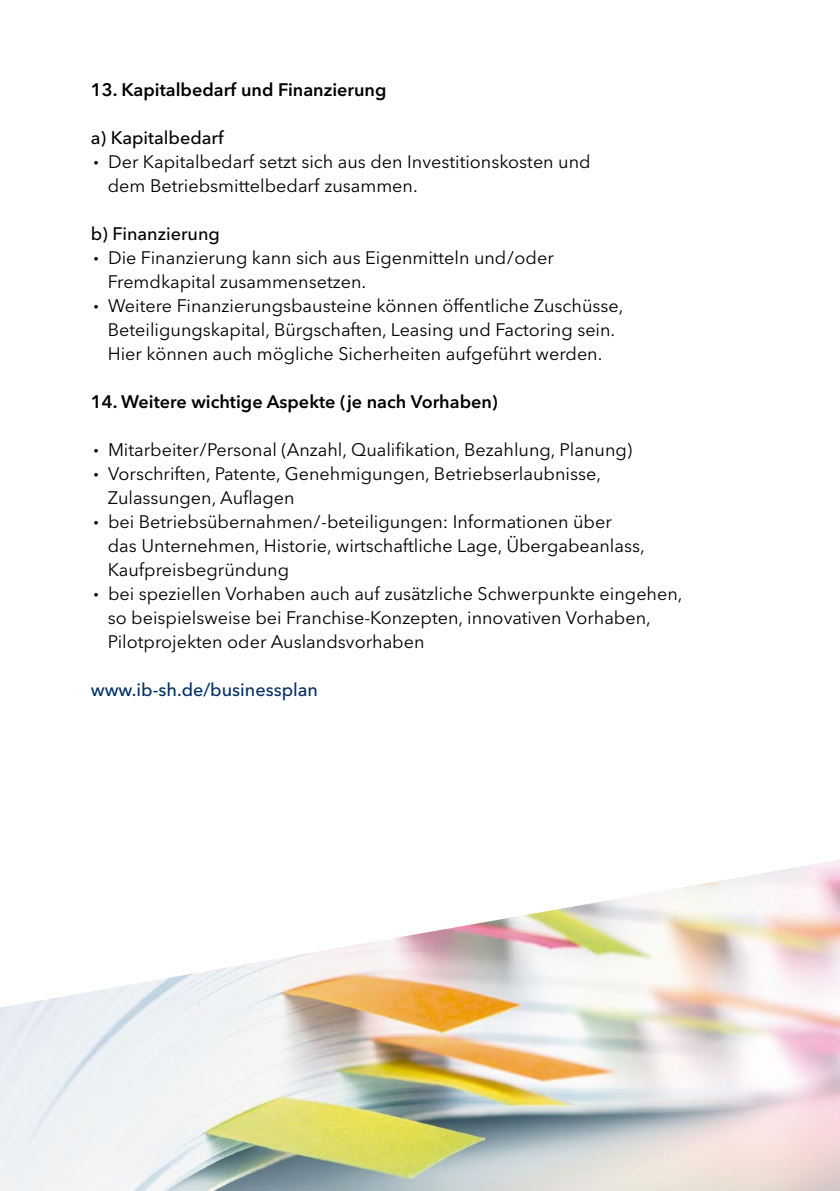
<style>
.page{position:relative;width:840px;height:1191px;background:#fff}
.page>*{position:absolute;margin:0;border:0;box-sizing:border-box;transform-origin:0 0}
.t1{font:18px "Avenir Next LT Pro";color:#000}
.t2{font:600 18px "Avenir Next LT Pro";color:#000}
.t3{font:500 18px "Avenir Next LT Pro";color:#000}
.t4{font:500 18px "Avenir Next LT Pro";color:#002e63}
.s1{font-weight:700}
</style>
<div class="page">
<img style="left:0;top:860px;width:839px;height:331px">
<p class="t2" style="left:91px;top:79px;width:297px">13. Kapitalbedarf und Finanzierung</p>
<p class="t3" style="left:91px;top:127px;width:134px">a) Kapitalbedarf</p>
<p class="t1" style="left:94px;top:151px;width:498px"><span class="s1">·</span> Der Kapitalbedarf setzt sich aus den Investitionskosten und</p>
<p class="t1" style="left:108px;top:175px;width:311px">dem Betriebsmittelbedarf zusammen.</p>
<p class="t3" style="left:91px;top:223px;width:131px">b) Finanzierung</p>
<p class="t1" style="left:94px;top:247px;width:461px"><span class="s1">·</span> Die Finanzierung kann sich aus Eigenmitteln und/oder</p>
<p class="t1" style="left:108px;top:271px;width:260px">Fremdkapital zusammensetzen.</p>
<p class="t1" style="left:94px;top:295px;width:531px"><span class="s1">·</span> Weitere Finanzierungsbausteine können öffentliche Zuschüsse,</p>
<p class="t1" style="left:108px;top:319px;width:508px">Beteiligungskapital, Bürgschaften, Leasing und Factoring sein.</p>
<p class="t1" style="left:108px;top:343px;width:496px">Hier können auch mögliche Sicherheiten aufgeführt werden.</p>
<p class="t2" style="left:91px;top:391px;width:408px">14. Weitere wichtige Aspekte (je nach Vorhaben)</p>
<p class="t1" style="left:93px;top:439px;width:540px"><span class="s1">·</span> Mitarbeiter/Personal (Anzahl, Qualifikation, Bezahlung, Planung)</p>
<p class="t1" style="left:94px;top:463px;width:508px"><span class="s1">·</span> Vorschriften, Patente, Genehmigungen, Betriebserlaubnisse,</p>
<p class="t1" style="left:108px;top:487px;width:188px">Zulassungen, Auflagen</p>
<p class="t1" style="left:94px;top:511px;width:519px"><span class="s1">·</span> bei Betriebsübernahmen/-beteiligungen: Informationen über</p>
<p class="t1" style="left:108px;top:535px;width:538px">das Unternehmen, Historie, wirtschaftliche Lage, Übergabeanlass,</p>
<p class="t1" style="left:108px;top:559px;width:183px">Kaufpreisbegründung</p>
<p class="t1" style="left:94px;top:583px;width:590px"><span class="s1">·</span> bei speziellen Vorhaben auch auf zusätzliche Schwerpunkte eingehen,</p>
<p class="t1" style="left:108px;top:607px;width:544px">so beispielsweise bei Franchise-Konzepten, innovativen Vorhaben,</p>
<p class="t1" style="left:108px;top:631px;width:318px">Pilotprojekten oder Auslandsvorhaben</p>
<p class="t4" style="left:91px;top:679px;width:229px">www.ib-sh.de/businessplan</p>
</div>
